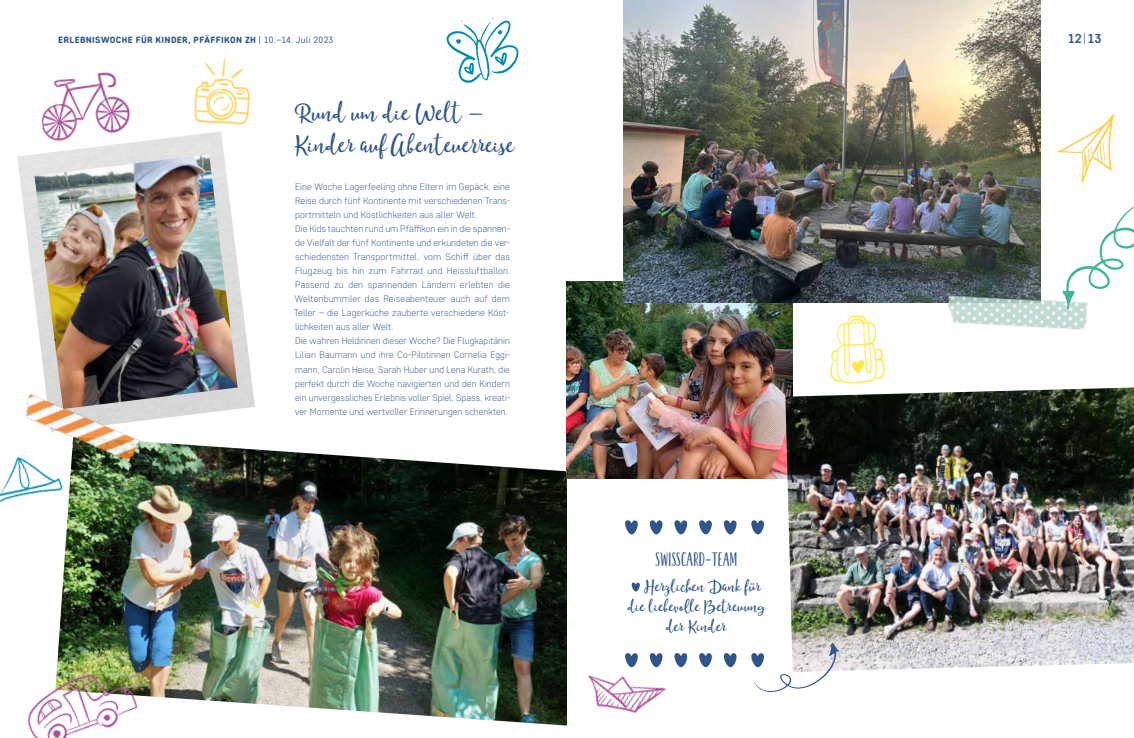
<style>
.page{position:relative;width:1134px;height:738px;background:#fff}
.page>*{position:absolute;margin:0;border:0;box-sizing:border-box;transform-origin:0 0}
.t1{font:28px/32px "Moments";color:#2f558b}
.t2{font:18px "Moments";color:#2f558b}
.t3{font:700 18px "Moments Sans";letter-spacing:.02em;color:#2f558b}
.t4{font:700 13px "Core Sans DS55";color:#2f558b}
.t5{font:300 9.5px/14px "Core Sans DS25";letter-spacing:.01em;color:#2f558b}
.t6{font:800 9px "Core Sans DS65";letter-spacing:.04em;color:#2f558b}
.s1{font-family:"Core Sans DS35";font-weight:400}
.s2{font-family:"Core Sans DS25";font-weight:300}
</style>
<div class="page">
<img style="left:57px;top:436px;width:510px;height:289px">
<img style="left:567px;top:281px;width:225px;height:197px">
<img style="left:624px;top:0;width:416px;height:302px">
<img style="left:17px;top:131px;width:238px;height:289px">
<img style="left:34px;top:154px;width:204px;height:254px">
<img style="left:17px;top:389px;width:131px;height:85px">
<img style="left:941px;top:291px;width:146px;height:39px">
<img style="left:785px;top:387px;width:349px;height:284px">
<img style="left:1057px;top:114px;width:58px;height:69px">
<img style="left:754px;top:642px;width:85px;height:49px">
<img style="left:0;top:448px;width:65px;height:57px">
<img style="left:37px;top:72px;width:96px;height:71px">
<img style="left:193px;top:58px;width:57px;height:67px">
<img style="left:588px;top:666px;width:78px;height:47px">
<img style="left:27px;top:659px;width:117px;height:78px">
<img style="left:446px;top:18px;width:73px;height:65px">
<img style="left:819px;top:314px;width:71px;height:76px">
<img style="left:1062px;top:206px;width:72px;height:104px">
<svg style="left:632px;top:582px;width:8px;height:9px"></svg>
<svg style="left:724px;top:520px;width:12px;height:14px"></svg>
<svg style="left:751px;top:520px;width:13px;height:14px"></svg>
<svg style="left:625px;top:520px;width:13px;height:14px"></svg>
<svg style="left:650px;top:520px;width:12px;height:14px"></svg>
<svg style="left:674px;top:520px;width:13px;height:14px"></svg>
<svg style="left:699px;top:520px;width:13px;height:14px"></svg>
<svg style="left:724px;top:653px;width:12px;height:13px"></svg>
<svg style="left:751px;top:652px;width:13px;height:14px"></svg>
<svg style="left:625px;top:653px;width:13px;height:13px"></svg>
<svg style="left:650px;top:653px;width:12px;height:13px"></svg>
<svg style="left:674px;top:653px;width:13px;height:13px"></svg>
<svg style="left:699px;top:653px;width:13px;height:13px"></svg>
<p class="t6" style="left:58px;top:34px;width:277px">ERLEBNISWOCHE FÜR KINDER, PFÄFFIKON ZH <span class="s1">| 10.–14. Juli 2023</span></p>
<h3 class="t4" style="left:1068px;top:30px;width:35px">12 <span class="s2">|</span>13</h3>
<h1 class="t1" style="left:295px;top:97px;width:222px">Rund um die Welt –<br>Kinder auf Abenteuerreise</h1>
<p class="t5" style="left:294px;top:179px;width:218px">Eine Woche Lagerfeeling ohne Eltern im Gepäck, eine Reise durch fünf Kontinente mit verschiedenen Trans&shy;portmitteln und Köstlichkeiten aus aller Welt.<br>Die Kids tauchten rund um Pfäffikon ein in die spannen&shy;de Vielfalt der fünf Kontinente und erkundeten die ver&shy;schiedensten Transportmittel, vom Schiff über das Flugzeug bis hin zum Fahrrad und Heissluftballon.<br>Passend zu den spannenden Ländern erlebten die Weltenbummler das Reiseabenteuer auch auf dem Teller – die Lagerküche zauberte verschiedene Köst&shy;lichkeiten aus aller Welt.<br>Die wahren Heldinnen dieser Woche? Die Flugkapitänin Lilian Baumann und ihre Co-Pilotinnen Cornelia Eggi&shy;mann, Carolin Heise, Sarah Huber und Lena Kurath, die perfekt durch die Woche navigierten und den Kindern ein unvergessliches Erlebnis voller Spiel, Spass, kreati&shy;ver Momente und wertvoller Erinnerungen schenkten.</p>
<h2 class="t3" style="left:655px;top:549px;width:83px">SWISSCARD-TEAM</h2>
<h2 class="t2" style="left:644px;top:574px;width:119px">Herzlichen Dank für</h2>
<h2 class="t2" style="left:628px;top:594px;width:139px">die liebevolle Betreuung</h2>
<h2 class="t2" style="left:666px;top:614px;width:63px">der Kinder</h2>
</div>
